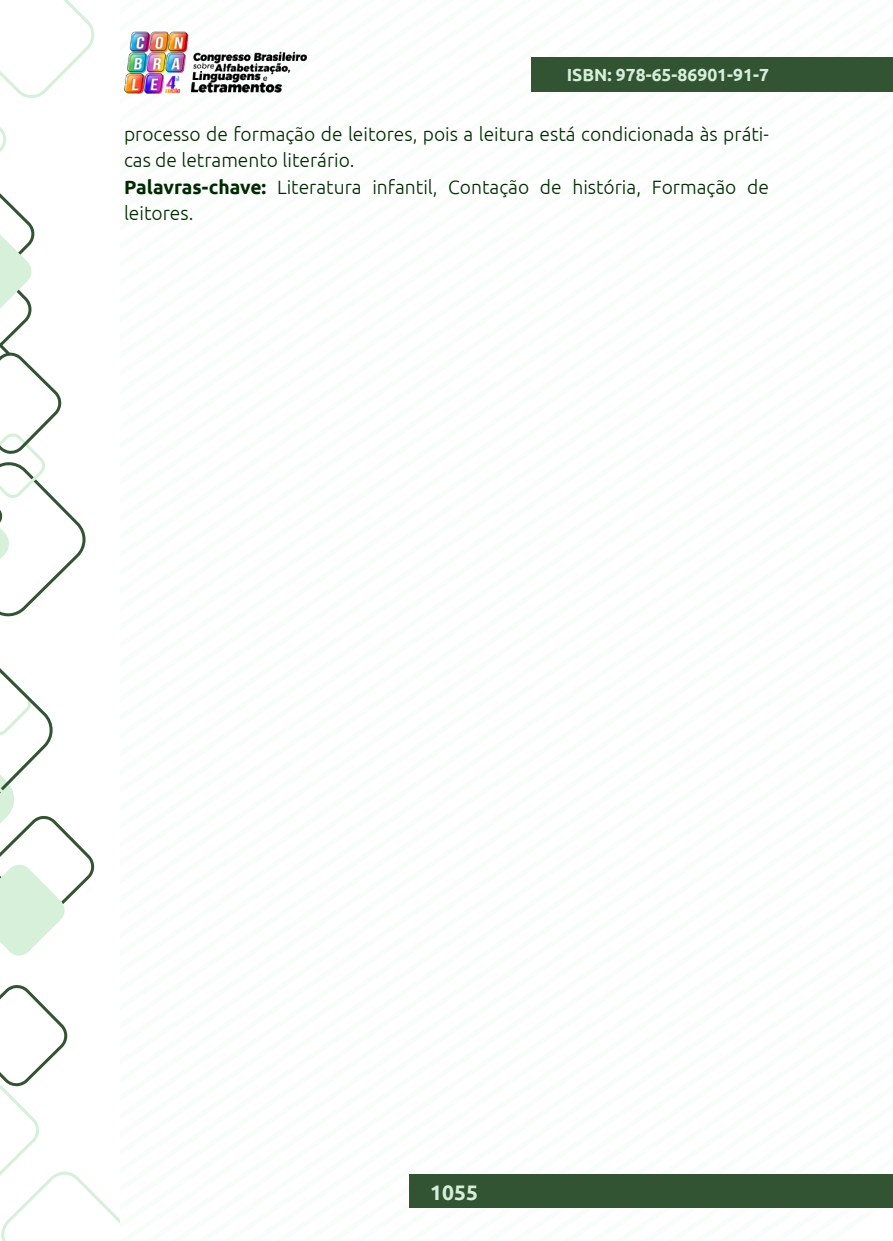
<style>
.page{position:relative;width:893px;height:1241px;background:#fff}
.page>*{position:absolute;margin:0;border:0;box-sizing:border-box;transform-origin:0 0}
.t1{font:700 21px "Ubuntu";color:#d6efda}
._4_RESUMO{font:300 19.25px/26.2px "Ubuntu";color:#002b00}
.t2{font:700 17.5px "Ubuntu";color:#d6efda}
.s1{font-weight:700}
</style>
<div class="page">
<div style="left:410px;top:1174px;width:483px;height:33px;background:#335433"></div>
<img style="left:124px;top:31px;width:182px;height:62px">
<div style="left:532px;top:57px;width:361px;height:35px;background:#335433"></div>
<svg style="left:0;top:985px;width:119px;height:255px"></svg>
<svg style="left:0;top:0;width:94px;height:616px"></svg>
<svg style="left:0;top:668px;width:94px;height:288px"></svg>
<p class="t2" style="left:567px;top:64px;width:204px">ISBN: 978-65-86901-91-7</p>
<p class="_4_RESUMO" style="left:124px;top:120px;width:646px">processo de formação de leitores, pois a leitura está condicionada às práti&shy;cas de letramento literário.</p>
<p class="_4_RESUMO" style="left:124px;top:173px;width:646px"><span class="s1">Palavras-chave:</span> Literatura infantil, Contação de história, Formação de leitores.</p>
<p class="t1" style="left:430px;top:1178px;width:49px">1055</p>
</div>
